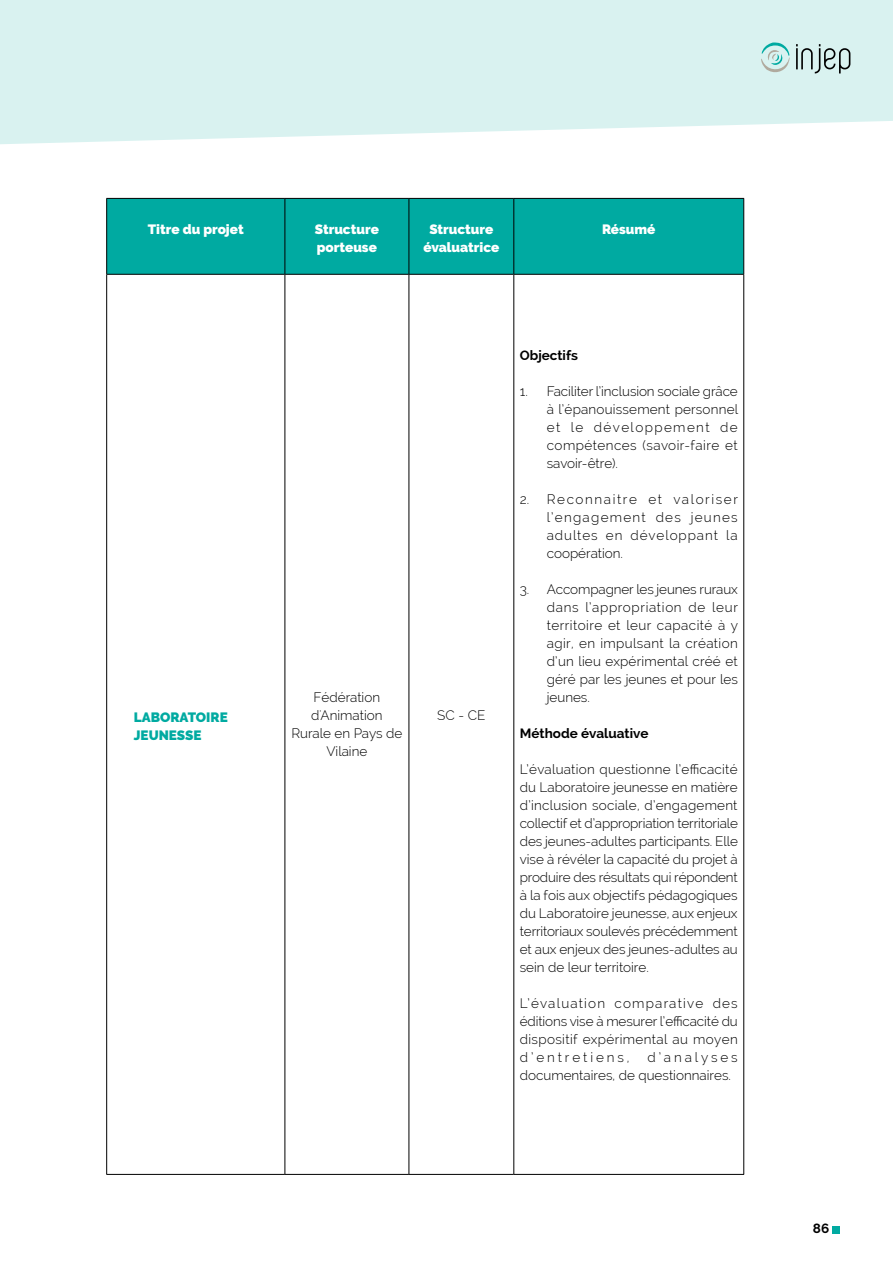
<style>
.page{position:relative;width:893px;height:1263px;background:#fff}
.page>*{position:absolute;margin:0;border:0;box-sizing:border-box;transform-origin:0 0}
.t1{font:300 13.5px/18px "Raleway";letter-spacing:.005em;color:#000;text-align:justify}
.t2{font:900 13.5px/18px "Raleway";color:#fff}
.t3{font:700 13.5px "Raleway";color:#000}
.t4{font:900 13.5px/18px "Raleway";color:#00aaa1}
</style>
<div class="page">
<svg style="left:0;top:0;width:893px;height:144px;background:#dcf3f1"></svg>
<svg style="left:796px;top:44px;width:54px;height:29px;background:#aabdbc"></svg>
<svg style="left:761px;top:42px;width:29px;height:33px"></svg>
<div style="left:832px;top:1226px;width:8px;height:7px;background:#00aaa1"></div>
<div style="left:107px;top:199px;width:636px;height:75px;background:#00aaa1"></div>
<hr style="left:106px;top:198px;width:179px;height:1px;background:#000">
<hr style="left:106px;top:199px;width:1px;height:75px;background:#000">
<hr style="left:285px;top:198px;width:124px;height:1px;background:#000">
<hr style="left:285px;top:199px;width:1px;height:75px;background:#000">
<hr style="left:409px;top:198px;width:105px;height:1px;background:#000">
<hr style="left:409px;top:199px;width:1px;height:75px;background:#000">
<hr style="left:514px;top:198px;width:230px;height:1px;background:#000">
<hr style="left:513px;top:199px;width:1px;height:75px;background:#000">
<hr style="left:743px;top:199px;width:1px;height:75px;background:#000">
<hr style="left:106px;top:274px;width:179px;height:1px;background:#000">
<hr style="left:285px;top:274px;width:124px;height:1px;background:#000">
<hr style="left:409px;top:274px;width:105px;height:1px;background:#000">
<hr style="left:514px;top:274px;width:230px;height:1px;background:#000">
<hr style="left:285px;top:275px;width:1px;height:899px;background:#000">
<hr style="left:409px;top:275px;width:1px;height:899px;background:#000">
<hr style="left:513px;top:275px;width:1px;height:899px;background:#000">
<hr style="left:106px;top:275px;width:1px;height:899px;background:#000">
<hr style="left:743px;top:275px;width:1px;height:899px;background:#000">
<hr style="left:106px;top:1174px;width:179px;height:1px;background:#000">
<hr style="left:285px;top:1174px;width:124px;height:1px;background:#000">
<hr style="left:409px;top:1174px;width:105px;height:1px;background:#000">
<hr style="left:514px;top:1174px;width:230px;height:1px;background:#000">
<p class="t2" style="left:148px;top:220px;width:97px">Titre du projet</p>
<p class="t2" style="left:315px;top:220px;width:66px">Structure porteuse</p>
<p class="t2" style="left:423px;top:220px;width:78px;text-align:center">Structure évaluatrice</p>
<p class="t2" style="left:602px;top:220px;width:55px">Résumé</p>
<p class="t4" style="left:134px;top:708px;width:95px">LABORATOIRE<br>JEUNESSE</p>
<p class="t1" style="left:291px;top:688px;width:112px;text-align:center">Fédération d'Animation<br>Rurale en Pays de<br>Vilaine</p>
<p class="t1" style="left:437px;top:706px;width:50px">SC - CE</p>
<p class="t3" style="left:520px;top:348px;width:60px">Objectifs</p>
<p class="t1" style="left:547px;top:382px;width:193px;text-indent:-27px">1. Faciliter l’inclusion sociale grâce à l’épanouissement personnel et le développement de compétences (savoir-faire et savoir-être).</p>
<p class="t1" style="left:547px;top:490px;width:193px;text-indent:-27px">2. Reconnaitre et valoriser l’engagement des jeunes adultes en développant la coopération.</p>
<p class="t1" style="left:547px;top:580px;width:193px;text-indent:-27px">3. Accompagner les jeunes ruraux dans l’appropriation de leur territoire et leur capacité à y agir, en impulsant la création d’un lieu expérimental créé et géré par les jeunes et pour les jeunes.</p>
<p class="t3" style="left:520px;top:725px;width:130px">Méthode évaluative</p>
<p class="t1" style="left:520px;top:760px;width:220px">L’évaluation questionne l’efficacité du Laboratoire jeunesse en matière d’inclusion sociale, d’engagement collectif et d’appropriation territoriale des jeunes-adultes participants. Elle vise à révéler la capacité du projet à produire des résultats qui répondent à la fois aux objectifs pédagogiques du Laboratoire jeunesse, aux enjeux territoriaux soulevés précédemment et aux enjeux des jeunes-adultes au sein de leur territoire.</p>
<p class="t1" style="left:520px;top:994px;width:220px">L’évaluation comparative des éditions vise à mesurer l’efficacité du dispositif expérimental au moyen d’entretiens,</p>
<p class="t1" style="left:520px;top:1048px;width:219px;text-indent:128px">d’analyses documentaires, de questionnaires.</p>
<p class="t3" style="left:813px;top:1221px;width:18px">86</p>
</div>
